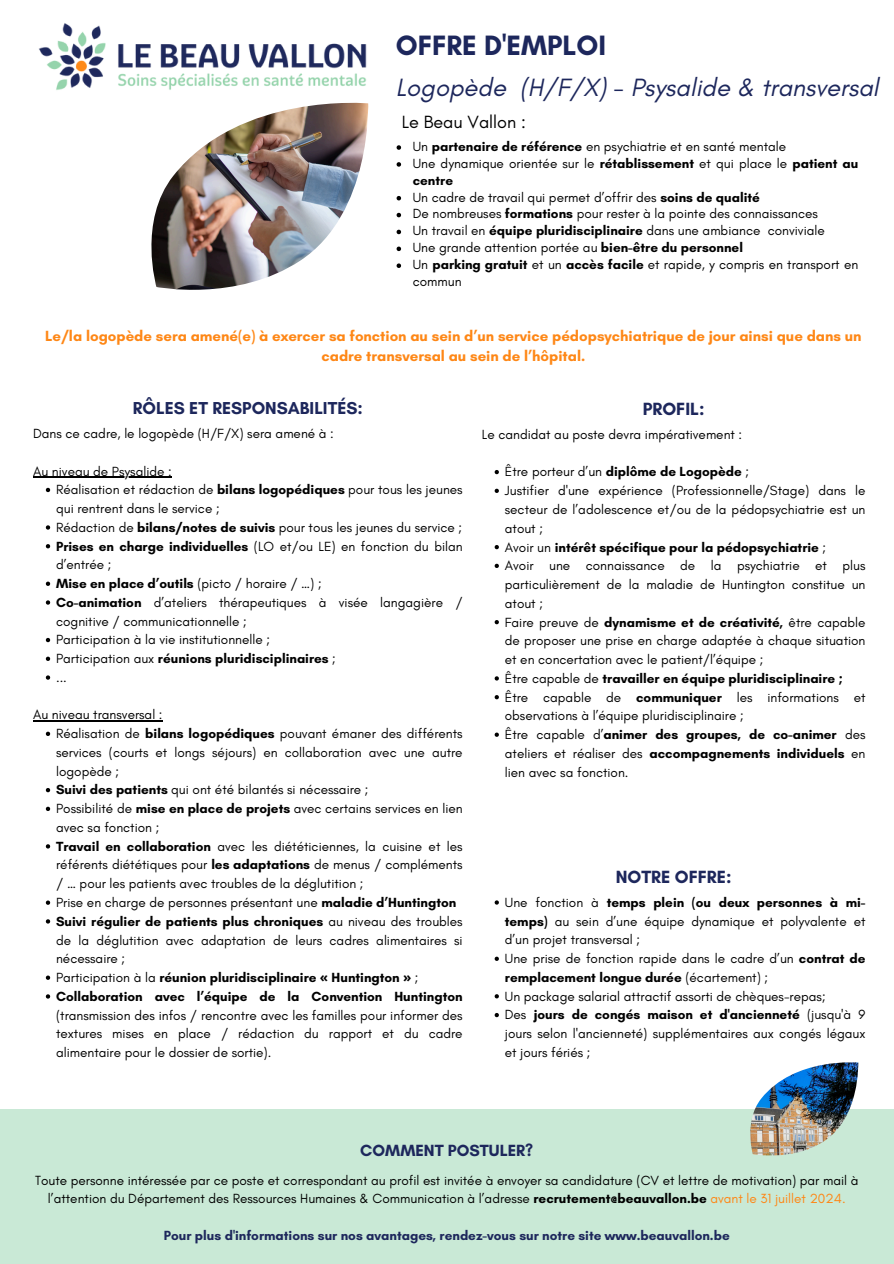
<style>
.page{position:relative;width:894px;height:1264px;background:#fff}
.page>*{position:absolute;margin:0;border:0;box-sizing:border-box;transform-origin:0 0}
.t1{font:700 28.5px "Glacial Indifference";color:#1d275c}
.t2{font:italic 25.5px "Glacial Indifference";color:#1d275c}
.t3{font:700 18px "Glacial Indifference";color:#1d275c}
.t4{font:18px "Glacial Indifference";color:#000}
.t5{font:700 17.55px "Glacial Indifference";color:#1d275c}
.t6{font:700 16.5px "Glacial Indifference";color:#1d275c}
.t7{font:700 15px/20.2px "Glacial Indifference";color:#fe8716;text-align:center}
.t8{font:13.5px/18.8px "Glacial Indifference";color:#000}
.t9{font:700 13.5px "Glacial Indifference";color:#000}
.t10{font:700 13.5px "Glacial Indifference";color:#1d275c}
.s1{font-weight:700}
.s2{font-weight:400}
.s3{font-family:"Noto Sans"}
.s4{color:#fe8716}
</style>
<div class="page">
<div style="left:0;top:1108px;width:893px;height:155px;background:#c9e9d6"></div>
<img style="left:39px;top:23px;width:330px;height:87px">
<img style="left:750px;top:1062px;width:108px;height:93px">
<hr style="left:33px;top:476px;width:139px;height:1px;background:#000">
<svg style="left:46px;top:488px;width:4px;height:4px"></svg>
<svg style="left:46px;top:525px;width:4px;height:4px"></svg>
<svg style="left:46px;top:544px;width:4px;height:4px"></svg>
<svg style="left:46px;top:581px;width:4px;height:5px"></svg>
<svg style="left:46px;top:600px;width:4px;height:4px"></svg>
<svg style="left:46px;top:638px;width:4px;height:4px"></svg>
<svg style="left:46px;top:656px;width:4px;height:5px"></svg>
<svg style="left:46px;top:675px;width:4px;height:4px"></svg>
<hr style="left:33px;top:720px;width:129px;height:1px;background:#000">
<svg style="left:46px;top:731px;width:4px;height:5px"></svg>
<svg style="left:46px;top:788px;width:4px;height:4px"></svg>
<svg style="left:46px;top:806px;width:4px;height:5px"></svg>
<svg style="left:46px;top:844px;width:4px;height:4px"></svg>
<svg style="left:46px;top:900px;width:4px;height:4px"></svg>
<svg style="left:46px;top:919px;width:4px;height:4px"></svg>
<svg style="left:46px;top:975px;width:4px;height:4px"></svg>
<svg style="left:46px;top:994px;width:4px;height:4px"></svg>
<svg style="left:494px;top:470px;width:4px;height:4px"></svg>
<svg style="left:494px;top:488px;width:4px;height:5px"></svg>
<svg style="left:494px;top:545px;width:4px;height:4px"></svg>
<svg style="left:494px;top:563px;width:4px;height:5px"></svg>
<svg style="left:494px;top:620px;width:4px;height:4px"></svg>
<svg style="left:494px;top:676px;width:4px;height:4px"></svg>
<svg style="left:494px;top:695px;width:4px;height:4px"></svg>
<svg style="left:494px;top:732px;width:4px;height:4px"></svg>
<svg style="left:494px;top:900px;width:4px;height:4px"></svg>
<svg style="left:494px;top:956px;width:4px;height:4px"></svg>
<svg style="left:494px;top:994px;width:4px;height:4px"></svg>
<svg style="left:494px;top:1013px;width:4px;height:4px"></svg>
<svg style="left:396px;top:145px;width:5px;height:5px"></svg>
<svg style="left:396px;top:162px;width:5px;height:5px"></svg>
<svg style="left:396px;top:196px;width:5px;height:4px"></svg>
<svg style="left:396px;top:213px;width:5px;height:4px"></svg>
<svg style="left:396px;top:230px;width:5px;height:4px"></svg>
<svg style="left:396px;top:246px;width:5px;height:5px"></svg>
<svg style="left:396px;top:263px;width:5px;height:5px"></svg>
<img style="left:151px;top:103px;width:217px;height:187px">
<h1 class="t1" style="left:396px;top:28px;width:212px">OFFRE D'EMPLOI</h1>
<h2 class="t2" style="left:396px;top:72px;width:484px">Logopède (H/F/X) - Psysalide &amp; transversal</h2>
<h3 class="t4" style="left:401px;top:111px;width:126px">Le Beau Vallon :</h3>
<p class="t8" style="left:412px;top:137px;width:375px">Un <span class="s1">partenaire de référence</span> en psychiatrie et en santé mentale</p>
<p class="t8" style="left:412px;top:155px;width:447px;line-height:16.8px">Une dynamique orientée sur le <span class="s1">rétablissement</span> et qui place le <span class="s1">patient au centre</span></p>
<p class="t8" style="left:412px;top:187px;width:348px">Un cadre de travail qui permet d’offrir des <span class="s1">soins de qualité</span></p>
<p class="t8" style="left:412px;top:204px;width:406px">De nombreuses <span class="s1">formations</span> pour rester à la pointe des connaissances</p>
<p class="t8" style="left:412px;top:221px;width:413px">Un travail en <span class="s1">équipe pluridisciplinaire</span> dans une ambiance conviviale</p>
<p class="t8" style="left:412px;top:238px;width:331px">Une grande attention portée au <span class="s1">bien-être du personnel</span></p>
<p class="t8" style="left:412px;top:256px;width:447px;line-height:16.8px">Un <span class="s1">parking gratuit</span> et un <span class="s1">accès facile</span> et rapide, y compris en transport en commun</p>
<p class="t7" style="left:45px;top:326px;width:817px">Le/la logopède sera amené(e) à exercer sa fonction au sein d’un service pédopsychiatrique de jour ainsi que dans un cadre transversal au sein de l’hôpital.</p>
<h4 class="t5" style="left:133px;top:397px;width:231px">RÔLES ET RESPONSABILITÉS:</h4>
<p class="t8" style="left:33px;top:424px;width:302px">Dans ce cadre, le logopède (H/F/X) sera amené à :</p>
<p class="t8" style="left:33px;top:461px;width:140px">Au niveau de Psysalide :</p>
<p class="t8" style="left:56px;top:480px;width:408px">Réalisation et rédaction de <span class="s1">bilans logopédiques</span> pour tous les jeunes qui rentrent dans le service ;</p>
<p class="t8" style="left:56px;top:517px;width:407px">Rédaction de <span class="s1">bilans/notes de suivis</span> pour tous les jeunes du service ;</p>
<p class="t8" style="left:56px;top:536px;width:408px"><span class="s1">Prises en charge individuelles</span> (LO et/ou LE) en fonction du bilan d’entrée ;</p>
<p class="t9" style="left:56px;top:575px;width:267px">Mise en place d’outils <span class="s2">(picto / horaire / …) ;</span></p>
<p class="t8" style="left:56px;top:592px;width:408px"><span class="s1">Co-animation</span> d’ateliers thérapeutiques à visée langagière / cognitive / communicationnelle ;</p>
<h5 class="t8" style="left:56px;top:630px;width:215px">Participation à la vie institutionnelle ;</h5>
<h3 class="t9" style="left:56px;top:650px;width:281px"><span class="s2">Participation aux</span> réunions pluridisciplinaires <span class="s2">;</span></h3>
<p class="t8" style="left:56px;top:667px;width:12px">...</p>
<p class="t8" style="left:33px;top:705px;width:131px">Au niveau transversal :</p>
<p class="t8" style="left:56px;top:724px;width:408px;text-align:justify">Réalisation de <span class="s1">bilans logopédiques</span> pouvant émaner des différents services (courts et longs séjours) en collaboration avec une autre logopède ;</p>
<p class="t8" style="left:56px;top:780px;width:314px"><span class="s1">Suivi des patients</span> qui ont été bilantés si nécessaire ;</p>
<p class="t8" style="left:56px;top:799px;width:408px">Possibilité de <span class="s1">mise en place de projets</span> avec certains services en lien avec sa fonction ;</p>
<p class="t8" style="left:56px;top:836px;width:408px;text-align:justify"><span class="s1">Travail en collaboration</span> avec les diététiciennes, la cuisine et les référents diététiques pour <span class="s1">les adaptations</span> de menus / compléments / … pour les patients avec troubles de la déglutition ;</p>
<p class="t8" style="left:56px;top:892px;width:401px">Prise en charge de personnes présentant une <span class="s1">maladie d’Huntington</span></p>
<p class="t8" style="left:56px;top:911px;width:408px;text-align:justify"><span class="s1">Suivi régulier de patients plus chroniques</span> au niveau des troubles de la déglutition avec adaptation de leurs cadres alimentaires si nécessaire ;</p>
<p class="t9" style="left:56px;top:969px;width:364px"><span class="s2">Participation à la</span> réunion pluridisciplinaire <span class="s3">«</span> Huntington <span class="s3">»</span> <span class="s2">;</span></p>
<p class="t8" style="left:56px;top:986px;width:408px;text-align:justify"><span class="s1">Collaboration avec l’équipe de la Convention Huntington </span>(transmission des infos / rencontre avec les familles pour informer des textures mises en place / rédaction du rapport et du cadre alimentaire pour le dossier de sortie).</p>
<p class="t3" style="left:642px;top:397px;width:63px">PROFIL:</p>
<p class="t8" style="left:481px;top:425px;width:262px">Le candidat au poste devra impérativement :</p>
<p class="t9" style="left:504px;top:463px;width:246px"><span class="s2">Être porteur d’un</span> diplôme de Logopède <span class="s2">;</span></p>
<p class="t8" style="left:504px;top:481px;width:362px;text-align:justify">Justifier d'une expérience (Professionnelle/Stage) dans le secteur de l’adolescence et/ou de la pédopsychiatrie est un atout ;</p>
<p class="t9" style="left:504px;top:538px;width:322px"><span class="s2">Avoir un</span> intérêt spécifique pour la pédopsychiatrie <span class="s2">;</span></p>
<p class="t8" style="left:504px;top:556px;width:362px;text-align:justify">Avoir une connaissance de la psychiatrie et plus particulièrement de la maladie de Huntington constitue un atout ;</p>
<h3 class="t8" style="left:504px;top:612px;width:362px;text-align:justify">Faire preuve de <span class="s1">dynamisme et de créativité,</span> être capable de proposer une prise en charge adaptée à chaque situation et en concertation avec le patient/l’équipe ;</h3>
<p class="t9" style="left:504px;top:670px;width:339px"><span class="s2">Être capable de</span> travailler en équipe pluridisciplinaire ;</p>
<p class="t8" style="left:504px;top:687px;width:362px">Être capable de <span class="s1">communiquer</span> les informations et observations à l’équipe pluridisciplinaire ;</p>
<p class="t8" style="left:504px;top:725px;width:362px;text-align:justify">Être capable d’<span class="s1">animer des groupes, de co-animer</span> des ateliers et réaliser des <span class="s1">accompagnements individuels</span> en lien avec sa fonction.</p>
<h3 class="t3" style="left:615px;top:865px;width:117px">NOTRE OFFRE:</h3>
<p class="t8" style="left:504px;top:892px;width:362px">Une fonction à <span class="s1">temps plein (ou deux personnes à mi&shy;temps)</span> au sein d’une équipe dynamique et polyvalente et d’un projet transversal ;<br>Une prise de fonction rapide dans le cadre d’un <span class="s1">contrat de remplacement longue durée</span> (écartement) ;<br>Un package salarial attractif assorti de chèques-repas;<br>Des <span class="s1">jours de congés maison et d'ancienneté</span> (jusqu'à 9 jours selon l'ancienneté) supplémentaires aux congés légaux et jours fériés ;</p>
<p class="t6" style="left:360px;top:1140px;width:174px">COMMENT POSTULER?</p>
<p class="t8" style="left:35px;top:1170px;width:824px;text-align:center">Toute personne intéressée par ce poste et correspondant au profil est invitée à envoyer sa candidature (CV et lettre de motivation) par mail à l’attention du Département des Ressources Humaines &amp; Communication à l’adresse <span class="s1">recrutement@beauvallon.be</span> <span class="s4">avant le 31 juillet 2024.</span></p>
<p class="t10" style="left:164px;top:1227px;width:567px">Pour plus d'informations sur nos avantages, rendez-vous sur notre site www.beauvallon.be</p>
</div>
